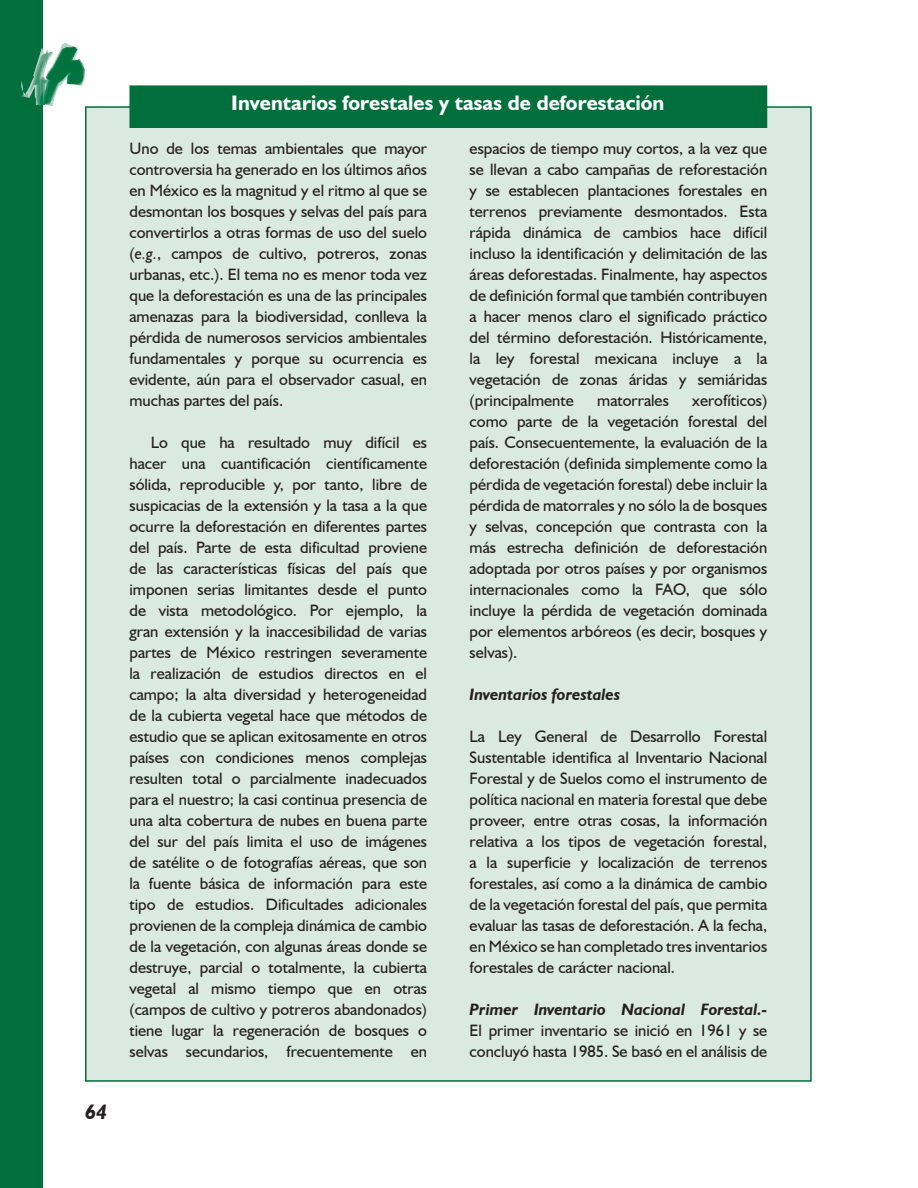
<style>
.page{position:relative;width:918px;height:1188px;background:#fff}
.page>*{position:absolute;margin:0;border:0;box-sizing:border-box;transform-origin:0 0}
.t1{font:700 21px "Humanist 521 BT";color:#fff}
.t2{font:italic 700 21px "Humanist 521 BT";color:#231f20}
.t3{font:16.5px/21px "Humanist 521 BT";color:#231f20;text-align:justify}
.t4{font:italic 700 16.5px "Humanist 521 BT";color:#231f20}
.s1{font-style:italic}
</style>
<div class="page">
<div style="left:0;top:0;width:43px;height:1188px;background:#006f3c"></div>
<img style="left:47px;top:43px;width:25px;height:63px">
<img style="left:84px;top:68px;width:1px;height:12px">
<img style="left:83px;top:63px;width:1px;height:20px">
<img style="left:48px;top:46px;width:35px;height:39px">
<img style="left:21px;top:47px;width:61px;height:51px">
<img style="left:33px;top:47px;width:1px;height:51px">
<img style="left:34px;top:47px;width:47px;height:58px">
<div style="left:86px;top:107px;width:725px;height:974px;background:#dae9e1"></div>
<div style="left:130px;top:86px;width:637px;height:41px;background:#006f3c"></div>
<div style="left:129px;top:85px;width:638px;height:43px;border:2px solid #006f3c"></div>
<p class="t2" style="left:85px;top:1099px;width:24px">64</p>
<p class="t1" style="left:231px;top:90px;width:435px">Inventarios forestales y tasas de deforestación</p>
<p class="t3" style="left:129px;top:137px;width:299px">Uno de los temas ambientales que mayor controversia ha generado en los últimos años en México es la magnitud y el ritmo al que se desmontan los bosques y selvas del país para convertirlos a otras formas de uso del suelo (<span class="s1">e.g.</span>, campos de cultivo, potreros, zonas urbanas, etc.). El tema no es menor toda vez que la deforestación es una de las principales amenazas para la biodiversidad, conlleva la pérdida de numerosos servicios ambientales fundamentales y porque su ocurrencia es evidente, aún para el observador casual, en muchas partes del país.</p>
<p class="t3" style="left:129px;top:431px;width:299px;text-indent:21px">Lo que ha resultado muy difícil es hacer una cuantificación científicamente sólida, reproducible y, por tanto, libre de suspicacias de la extensión y la tasa a la que ocurre la deforestación en diferentes partes del país. Parte de esta dificultad proviene de las características físicas del país que imponen serias limitantes desde el punto de vista metodológico. Por ejemplo, la gran extensión y la inaccesibilidad de varias partes de México restringen severamente la realización de estudios directos en el campo; la alta diversidad y heterogeneidad de la cubierta vegetal hace que métodos de estudio que se aplican exitosamente en otros países con condiciones menos complejas resulten total o parcialmente inadecuados para el nuestro; la casi continua presencia de una alta cobertura de nubes en buena parte del sur del país limita el uso de imágenes de satélite o de fotografías aéreas, que son la fuente básica de información para este tipo de estudios. Dificultades adicionales provienen de la compleja dinámica de cambio de la vegetación, con algunas áreas donde se destruye, parcial o totalmente, la cubierta vegetal al mismo tiempo que en otras (campos de cultivo y potreros abandonados) tiene lugar la regeneración de bosques o selvas secundarios, frecuentemente en</p>
<p class="t3" style="left:470px;top:137px;width:299px">espacios de tiempo muy cortos, a la vez que se llevan a cabo campañas de reforestación y se establecen plantaciones forestales en terrenos previamente desmontados. Esta rápida dinámica de cambios hace difícil incluso la identificación y delimitación de las áreas deforestadas. Finalmente, hay aspectos de definición formal que también contribuyen a hacer menos claro el significado práctico del término deforestación. Históricamente, la ley forestal mexicana incluye a la vegetación de zonas áridas y semiáridas (principalmente</p>
<p class="t3" style="left:470px;top:389px;width:299px;text-indent:223px">xerofíticos) como parte de la vegetación forestal del país. Consecuentemente, la evaluación de la deforestación (definida simplemente como la pérdida de vegetación forestal) debe incluir la pérdida de matorrales y no sólo la de bosques y selvas, concepción que contrasta con la más estrecha definición de deforestación adoptada por otros países y por organismos internacionales como la FAO, que sólo incluye la pérdida de vegetación dominada por elementos arbóreos (es decir, bosques y selvas).</p>
<p class="t4" style="left:470px;top:684px;width:152px">Inventarios forestales</p>
<p class="t3" style="left:470px;top:725px;width:299px">La Ley General de Desarrollo Forestal Sustentable identifica al Inventario Nacional Forestal y de Suelos como el instrumento de política nacional en materia forestal que debe proveer, entre otras cosas, la información relativa a los tipos de vegetación forestal, a la superficie y localización de terrenos forestales, así como a la dinámica de cambio de la vegetación forestal del país, que permita evaluar las tasas de deforestación. A la fecha, en México se han completado tres inventarios forestales de carácter nacional.</p>
<p class="t4" style="left:470px;top:999px;width:299px">Primer Inventario Nacional Forestal.-</p>
<p class="t3" style="left:470px;top:1019px;width:299px">El primer inventario se inició en 1961 y se concluyó hasta 1985. Se basó en el análisis de</p>
<p class="t3" style="left:597px;top:389px;width:73px">matorrales</p>
</div>
